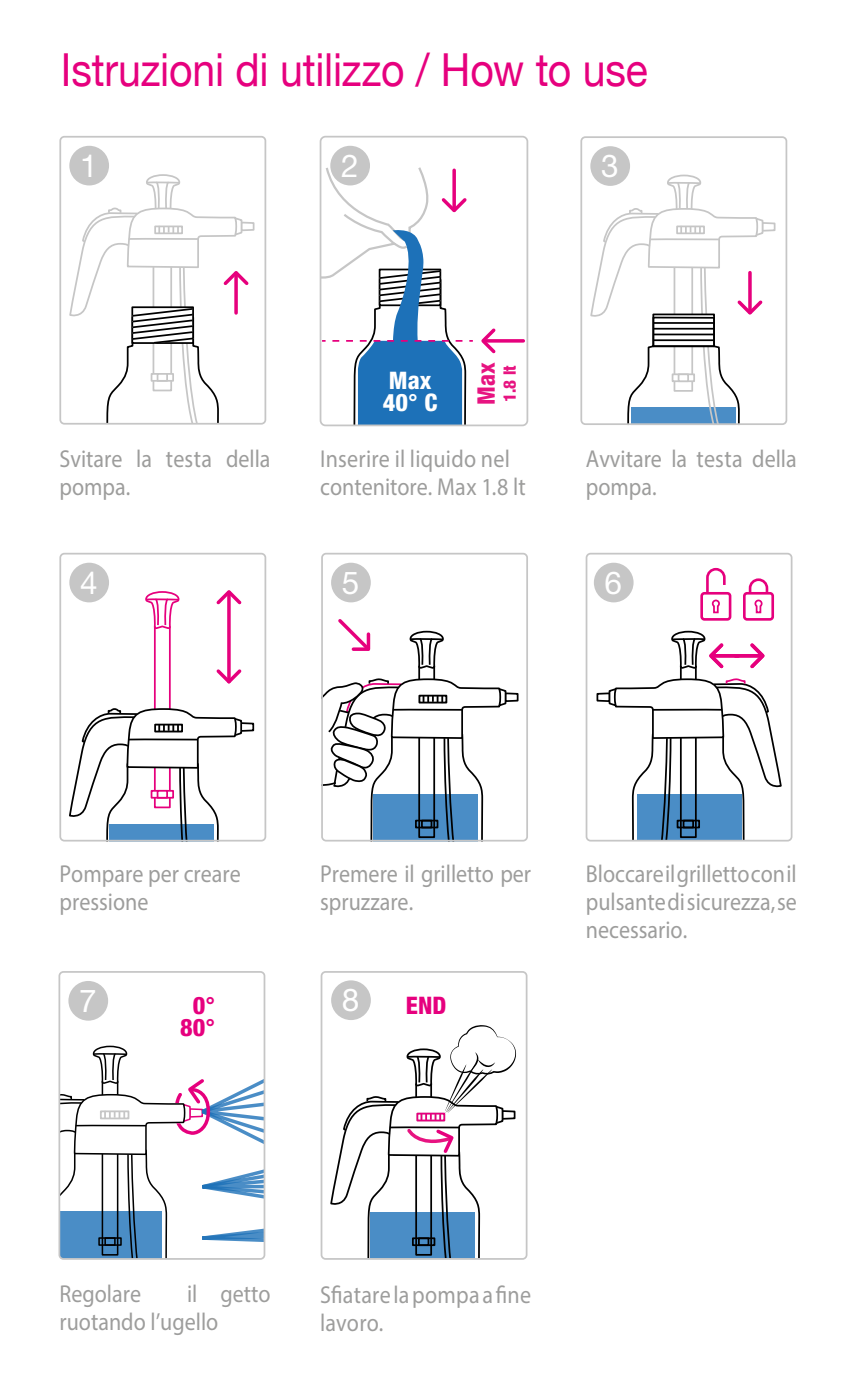
<style>
.page{position:relative;width:844px;height:1389px;background:#fff}
.page>*{position:absolute;margin:0;border:0;box-sizing:border-box;transform-origin:0 0}
.t1{font:45.5px "Helvetica Neue";letter-spacing:-.005em;color:#e6007e;scale:.9 1}
.t2{font:31.5px "Helvetica Neue";color:#fff}
.t3{font:24.5px/28px "Myriad Pro";color:#9d9d9c;scale:.9 1}
.t4{font:800 condensed 24.15px/22.1px "Helvetica Neue";color:#e6007e;text-align:center}
.t5{font:800 condensed 24.15px/22.1px "Helvetica Neue";color:#fff}
.t6{font:800 condensed 24.15px "Helvetica Neue";color:#e71481}
.t7{font:800 condensed 17.15px "Helvetica Neue";color:#e71481}
</style>
<div class="page">
<div style="left:331px;top:980px;width:40px;height:40px;background:#c6c6c6;border-radius:50%"></div>
<div style="left:59px;top:553px;width:207px;height:289px;border:2px solid #c6c6c6;border-radius:4px"></div>
<div style="left:69px;top:563px;width:40px;height:39px;background:#c6c6c6;border-radius:50%"></div>
<div style="left:742px;top:592px;width:31px;height:29px;border:3px solid #e6007d;border-radius:3px"></div>
<svg style="left:747px;top:578px;width:22px;height:36px"></svg>
<div style="left:700px;top:592px;width:31px;height:29px;border:3px solid #e6007d;border-radius:3px"></div>
<svg style="left:704px;top:567px;width:22px;height:47px"></svg>
<div style="left:321px;top:553px;width:207px;height:289px;border:2px solid #c6c6c6;border-radius:4px"></div>
<div style="left:585px;top:553px;width:207px;height:289px;border:2px solid #c6c6c6;border-radius:4px"></div>
<div style="left:593px;top:563px;width:40px;height:39px;background:#c6c6c6;border-radius:50%"></div>
<div style="left:331px;top:563px;width:40px;height:39px;background:#c6c6c6;border-radius:50%"></div>
<div style="left:580px;top:136px;width:207px;height:289px;border:2px solid #c6c6c6;border-radius:4px"></div>
<div style="left:590px;top:146px;width:40px;height:40px;background:#c6c6c6;border-radius:50%"></div>
<svg style="left:595px;top:630px;width:187px;height:211px"></svg>
<svg style="left:69px;top:145px;width:40px;height:28px"></svg>
<div style="left:59px;top:136px;width:207px;height:289px;border:2px solid #c6c6c6;border-radius:4px"></div>
<div style="left:320px;top:971px;width:207px;height:289px;border:2px solid #c6c6c6;border-radius:4px"></div>
<svg style="left:68px;top:173px;width:187px;height:251px"></svg>
<svg style="left:68px;top:587px;width:187px;height:255px"></svg>
<svg style="left:321px;top:616px;width:198px;height:226px"></svg>
<svg style="left:589px;top:174px;width:187px;height:251px"></svg>
<div style="left:68px;top:981px;width:40px;height:40px;background:#c6c6c6;border-radius:50%"></div>
<div style="left:58px;top:971px;width:207px;height:289px;border:2px solid #c6c6c6;border-radius:4px"></div>
<svg style="left:329px;top:1025px;width:194px;height:233px"></svg>
<svg style="left:59px;top:1031px;width:205px;height:228px"></svg>
<div style="left:330px;top:146px;width:40px;height:39px;background:#c6c6c6;border-radius:50%"></div>
<svg style="left:498px;top:339px;width:25px;height:4px"></svg>
<svg style="left:481px;top:328px;width:17px;height:26px"></svg>
<svg style="left:322px;top:165px;width:150px;height:258px"></svg>
<div style="left:319px;top:136px;width:209px;height:290px;border:2px solid #c6c6c6;border-radius:5px"></div>
<h1 class="t1" style="left:61px;top:37px;width:653px">Istruzioni di utilizzo / How to use</h1>
<p class="t2" style="left:80px;top:147px;width:19px">1</p>
<p class="t2" style="left:601px;top:147px;width:19px">3</p>
<p class="t2" style="left:341px;top:147px;width:19px">2</p>
<p class="t3" style="left:60px;top:444px;width:236px">Svitare la testa della pompa.</p>
<p class="t5" style="left:383px;top:369px;width:56px">Max<br>40° C</p>
<p class="t6" style="left:471px;top:405px;width:44px;rotate:-90deg">Max</p>
<p class="t7" style="left:499px;top:402px;width:39px;rotate:-90deg">1.8 lt</p>
<p class="t3" style="left:320px;top:444px;width:230px">Inserire il liquido nel contenitore. Max 1.8 lt</p>
<p class="t3" style="left:585px;top:444px;width:236px">Avvitare la testa della pompa.</p>
<p class="t2" style="left:80px;top:564px;width:19px">4</p>
<p class="t2" style="left:342px;top:564px;width:19px">5</p>
<p class="t2" style="left:604px;top:564px;width:19px">6</p>
<p class="t3" style="left:60px;top:860px;width:203px">Pompare per creare pressione</p>
<p class="t3" style="left:320px;top:860px;width:236px">Premere il grilletto per spruzzare.</p>
<p class="t2" style="left:342px;top:981px;width:19px">8</p>
<p class="t2" style="left:79px;top:982px;width:19px">7</p>
<p class="t4" style="left:406px;top:994px;width:42px">END</p>
<p class="t4" style="left:180px;top:994px;width:36px">0°<br>80°</p>
<p class="t3" style="left:585px;top:860px;width:236px;text-align:justify">Bloccare il grilletto con il pulsante di sicurezza, se necessario.</p>
<p class="t3" style="left:60px;top:1280px;width:236px;text-indent:127px">il getto ruotando l’ugello</p>
<p class="t3" style="left:60px;top:1280px;width:92px">Regolare</p>
<p class="t3" style="left:320px;top:1281px;width:236px">Sfiatare la pompa a fine lavoro.</p>
</div>
